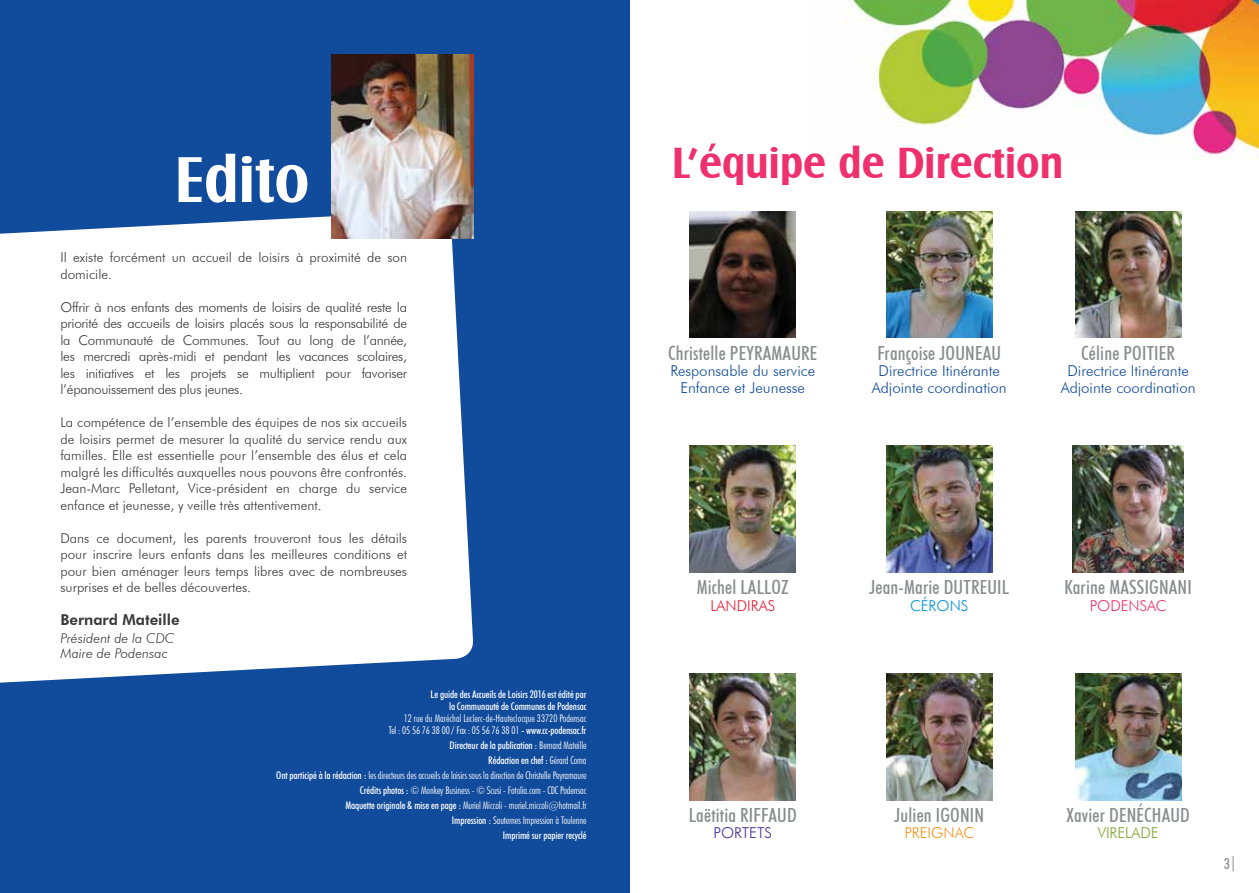
<style>
.page{position:relative;width:1259px;height:893px;background:#fff}
.page>*{position:absolute;margin:0;border:0;box-sizing:border-box;transform-origin:0 0}
.t1{font:700 67.2px "Castle T";color:#fff;scale:.9 1}
.t2{font:700 45px "Castle T";color:#ee316d;scale:.9 1}
.t3{font:500 condensed 19.5px "Futura BT";letter-spacing:.01em;color:#8a8c8e}
.t4{font:300 15px/16.5px "Futura BT";color:#114b9b;text-align:center}
.t5{font:800 15px "Futura BT";color:#383839}
.t6{font:300 15px "Futura BT";color:#e41d38}
.t7{font:300 15px "Futura BT";color:#f7941e}
.t8{font:300 15px "Futura BT";color:#ee316d}
.t9{font:300 15px "Futura BT";color:#7ea831}
.t10{font:300 15px "Futura BT";color:#492f92}
.t11{font:300 15px "Futura BT";color:#0092d7}
.t12{font:500 condensed 15px "Futura BT";color:#8a8c8e}
.t13{font:300 13.5px/16.5px "Futura BT";color:#383839;text-align:justify}
.t14{font:italic 300 13.5px/15px "Futura BT";color:#383839}
.t15{font:300 condensed 10.5px/15px "Futura BT";letter-spacing:-.01em;color:#fff;text-align:right}
.t16{font:500 condensed 10.5px/12px "Futura BT";letter-spacing:-.01em;color:#fff;text-align:right}
.s1{font-weight:500}
</style>
<div class="page">
<svg style="left:1232px;top:856px;width:1px;height:15px"></svg>
<img style="left:846px;top:0;width:413px;height:161px">
<div style="left:0;top:0;width:629px;height:893px;background:#114b9b"></div>
<div style="left:0;top:216px;width:474px;height:467px;background:#fff"></div>
<img style="left:331px;top:54px;width:143px;height:184px">
<img style="left:689px;top:212px;width:107px;height:126px">
<img style="left:689px;top:446px;width:107px;height:127px">
<img style="left:689px;top:673px;width:107px;height:127px">
<img style="left:886px;top:211px;width:106px;height:127px">
<img style="left:886px;top:446px;width:106px;height:127px">
<img style="left:886px;top:673px;width:106px;height:127px">
<img style="left:1075px;top:212px;width:106px;height:126px">
<img style="left:1073px;top:446px;width:110px;height:127px">
<img style="left:1075px;top:673px;width:106px;height:127px">
<h1 class="t1" style="left:175px;top:141px;width:151px">Edito</h1>
<p class="t13" style="left:60px;top:249px;width:348px">Il existe forcément un accueil de loisirs à proximité de son domicile.</p>
<p class="t13" style="left:60px;top:299px;width:348px">Offrir à nos enfants des moments de loisirs de qualité reste la priorité des accueils de loisirs placés sous la responsabilité de la Communauté de Communes. Tout au long de l’année, les mercredi après-midi et pendant les vacances scolaires, les initiatives et les projets se multiplient pour favoriser l’épanouissement des plus jeunes.</p>
<p class="t13" style="left:60px;top:414px;width:348px">La compétence de l’ensemble des équipes de nos six accueils de loisirs permet de mesurer la qualité du service rendu aux familles. Elle est essentielle pour l’ensemble des élus et cela malgré les difficultés auxquelles nous pouvons être confrontés.<br>Jean-Marc Pelletant, Vice-président en charge du service enfance et jeunesse, y veille très attentivement.</p>
<p class="t13" style="left:60px;top:529px;width:348px">Dans ce document, les parents trouveront tous les détails pour inscrire leurs enfants dans les meilleures conditions et pour bien aménager leurs temps libres avec de nombreuses surprises et de belles découvertes.</p>
<p class="t5" style="left:60px;top:611px;width:121px">Bernard Mateille</p>
<p class="t14" style="left:60px;top:631px;width:115px">Président de la CDC<br>Maire de Podensac</p>
<p class="t16" style="left:431px;top:688px;width:157px">Le guide des Accueils de Loisirs 2016 est édité par la Communauté de Communes de Podensac</p>
<p class="t15" style="left:389px;top:712px;width:199px;line-height:12px">12 rue du Maréchal Leclerc-de-Hauteclocque 33720 Podensac<br>Tel : 05 56 76 38 00 / Fax : 05 56 76 38 01 <span class="s1">- www.cc-podensac.fr</span></p>
<p class="t15" style="left:276px;top:738px;width:312px"><span class="s1">Directeur de la publication :</span> Bernard Mateille<br><span class="s1">Rédaction en chef :</span> Gérard Coma<br><span class="s1">Ont participé à la rédaction :</span> les directeurs des accueils de loisirs sous la direction de Christelle Peyramaure <span class="s1">Crédits photos :</span> © Monkey Business - © Scusi - Fotolia.com - CDC Podensac<br><span class="s1">Maquette originale &amp; mise en page :</span> Muriel Miccoli - muriel.miccoli@hotmail.fr<br><span class="s1">Impression :</span> Sauternes Impression à Toulenne<br><span class="s1">Imprimé sur papier recyclé</span></p>
<h2 class="t2" style="left:672px;top:137px;width:436px">L’équipe de Direction</h2>
<h3 class="t3" style="left:668px;top:341px;width:151px">Christelle PeyrAmaure</h3>
<p class="t4" style="left:670px;top:362px;width:146px">Responsable du service<br>Enfance et Jeunesse</p>
<h3 class="t3" style="left:877px;top:341px;width:125px">Françoise Jouneau</h3>
<p class="t4" style="left:872px;top:362px;width:136px">Directrice Itinérante<br>Adjointe coordination</p>
<h3 class="t3" style="left:1081px;top:341px;width:92px">Céline Poitier</h3>
<p class="t4" style="left:1060px;top:362px;width:136px">Directrice Itinérante<br>Adjointe coordination</p>
<h3 class="t3" style="left:697px;top:576px;width:53px">Michel LALLO</h3>
<h3 class="t3" style="left:781px;top:576px;width:9px">Z</h3>
<p class="t6" style="left:710px;top:596px;width:35px">LAndira</p>
<p class="t6" style="left:767px;top:596px;width:9px">s</p>
<h3 class="t3" style="left:869px;top:576px;width:141px">Jean-Marie Dutreuil</h3>
<p class="t11" style="left:910px;top:596px;width:60px">Cérons</p>
<h3 class="t3" style="left:1064px;top:576px;width:126px">Karine Massignani</h3>
<p class="t8" style="left:1089px;top:596px;width:19px">Pode</p>
<p class="t8" style="left:1128px;top:596px;width:30px">nsac</p>
<h3 class="t3" style="left:688px;top:803px;width:90px">Laëtitia RIFFAUD</h3>
<p class="t10" style="left:713px;top:824px;width:17px">Portet</p>
<p class="t10" style="left:764px;top:824px;width:9px">s</p>
<h3 class="t3" style="left:894px;top:803px;width:91px">Julien Igonin</h3>
<p class="t7" style="left:904px;top:824px;width:61px">Preignac</p>
<h3 class="t3" style="left:1066px;top:803px;width:125px">Xavier Denéchaud</h3>
<p class="t9" style="left:1097px;top:824px;width:17px">Virelade</p>
<p class="t12" style="left:1224px;top:855px;width:7px">3</p>
</div>
